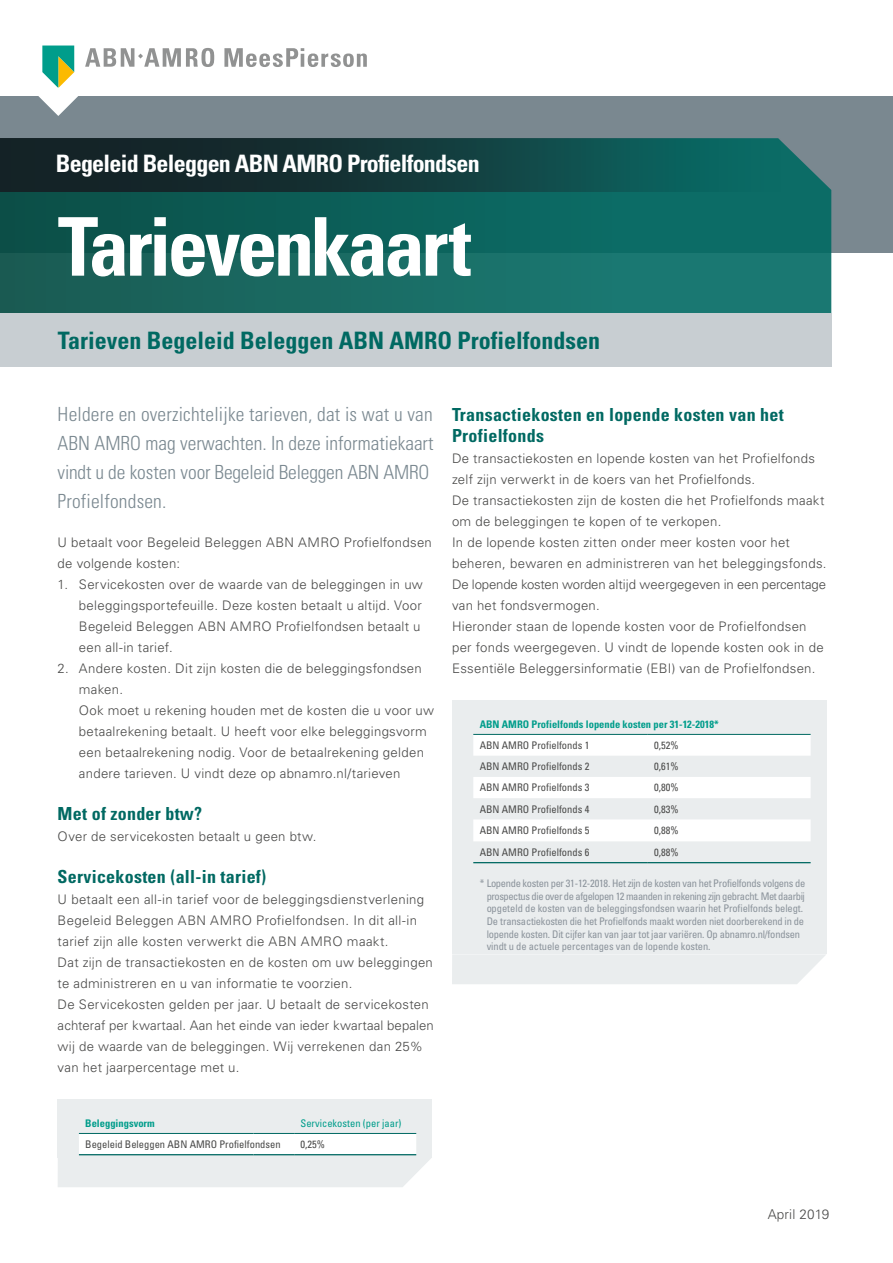
<style>
.page{position:relative;width:893px;height:1263px;background:#fff}
.page>*{position:absolute;margin:0;border:0;box-sizing:border-box;transform-origin:0 0}
.t1{font:700 condensed 81px "Univers LT Std";letter-spacing:-.045em;color:#fff}
.t2{font:700 condensed 24px "Univers LT Std";color:#006962}
.t3{font:700 condensed 24px "Univers LT Std";letter-spacing:-.03em;color:#fff}
.t4{font:300 condensed 19.5px/29.1px "Univers LT Std";color:#7a8890}
.t5{font:700 condensed 18px/21px "Univers LT Std";letter-spacing:.015em;color:#006962}
.t6{font:300 13.5px "Univers LT Std";letter-spacing:.01em;color:#494948}
.t7{font:300 13.2px/21px "Univers LT Std";letter-spacing:.02em;color:#494948}
.t8{font:condensed 10.5px/12.6px "Univers LT Std";letter-spacing:-.02em;color:#8b939b}
.t9{font:condensed 10.5px "Univers LT Std";color:#494948}
.t10{font:700 condensed 10.5px "Univers LT Std";color:#009d8b}
.t11{font:condensed 10.5px "Univers LT Std";color:#009d8b}
</style>
<div class="page">
<div style="left:0;top:96px;width:893px;height:157px;background:#7a8890"></div>
<svg style="left:0;top:140px;width:831px;height:173px;background:#146760"></svg>
<div style="left:0;top:138px;width:780px;height:54px;background:linear-gradient(to right,#17151b,#0c6762)"></div>
<div style="left:58px;top:1099px;width:374px;height:59px;background:#eaedee"></div>
<svg style="left:58px;top:1133px;width:373px;height:54px;background:#e8eeee"></svg>
<div style="left:452px;top:700px;width:374px;height:254px;background:#eaedee"></div>
<svg style="left:473px;top:735px;width:338px;height:106px"></svg>
<hr style="left:473px;top:862px;width:175px;height:1px;background:#006962">
<hr style="left:648px;top:862px;width:163px;height:1px;background:#006962">
<hr style="left:473px;top:734px;width:175px;height:1px;background:#006962">
<hr style="left:648px;top:734px;width:163px;height:1px;background:#006962">
<div style="left:452px;top:954px;width:374px;height:30px;background:#eaedee"></div>
<div style="left:0;top:313px;width:831px;height:54px;background:#c8ced2"></div>
<svg style="left:38px;top:46px;width:176px;height:70px"></svg>
<svg style="left:224px;top:48px;width:143px;height:19px"></svg>
<h2 class="t3" style="left:56px;top:149px;width:425px">Begeleid Beleggen ABN AMRO Profielfondsen</h2>
<h1 class="t1" style="left:58px;top:197px;width:415px">Tarievenkaart</h1>
<h2 class="t2" style="left:58px;top:326px;width:544px">Tarieven Begeleid Beleggen ABN AMRO Profielfondsen</h2>
<h3 class="t4" style="left:58px;top:399px;width:377px">Heldere en overzichtelijke tarieven, dat is wat u van ABN AMRO mag verwachten. In deze informatiekaart vindt u de kosten voor Begeleid Beleggen ABN AMRO Profielfondsen.</h3>
<p class="t7" style="left:58px;top:532px;width:376px">U betaalt voor Begeleid Beleggen ABN AMRO Profielfondsen de volgende kosten:</p>
<p class="t7" style="left:79px;top:574px;width:346px;text-indent:-21px">1. Servicekosten over de waarde van de beleggingen in uw beleggingsportefeuille. Deze kosten betaalt u altijd. Voor Begeleid Beleggen ABN AMRO Profielfondsen betaalt u een all-in tarief.</p>
<p class="t7" style="left:79px;top:658px;width:357px;text-indent:-21px">2. Andere kosten. Dit zijn kosten die de beleggingsfondsen maken.<br>Ook moet u rekening houden met de kosten die u voor uw betaalrekening betaalt. U heeft voor elke beleggingsvorm een betaalrekening nodig. Voor de betaalrekening gelden andere tarieven. U vindt deze op abnamro.nl/tarieven</p>
<h3 class="t5" style="left:58px;top:803px;width:146px">Met of zonder btw?</h3>
<p class="t7" style="left:58px;top:826px;width:260px">Over de servicekosten betaalt u geen btw.</p>
<h3 class="t5" style="left:58px;top:866px;width:210px">Servicekosten (all-in tarief)</h3>
<p class="t7" style="left:58px;top:889px;width:378px">U betaalt een all-in tarief voor de beleggingsdienstverlening Begeleid Beleggen ABN AMRO Profielfondsen. In dit all-in tarief zijn alle kosten verwerkt die ABN AMRO maakt.<br>Dat zijn de transactiekosten en de kosten om uw beleggingen te administreren en u van informatie te voorzien.<br>De Servicekosten gelden per jaar. U betaalt de servicekosten achteraf per kwartaal. Aan het einde van ieder kwartaal bepalen wij de waarde van de beleggingen. Wij verrekenen dan 25% van het jaarpercentage met u.</p>
<p class="t10" style="left:85px;top:1116px;width:71px">Beleggingsvorm</p>
<p class="t11" style="left:301px;top:1116px;width:102px">Servicekosten (per jaar)</p>
<p class="t9" style="left:85px;top:1137px;width:197px">Begeleid Beleggen ABN AMRO Profielfondsen</p>
<p class="t9" style="left:301px;top:1137px;width:26px">0,25%</p>
<h3 class="t5" style="left:452px;top:404px;width:333px">Transactiekosten en lopende kosten van het<br>Profielfonds</h3>
<p class="t7" style="left:452px;top:448px;width:376px">De transactiekosten en lopende kosten van het Profielfonds zelf zijn verwerkt in de koers van het Profielfonds.<br>De transactiekosten zijn de kosten die het Profielfonds maakt om de beleggingen te kopen of te verkopen.<br>In de lopende kosten zitten onder meer kosten voor het beheren, bewaren en administreren van het beleggingsfonds.<br>De lopende kosten worden altijd weergegeven in een percentage van het fondsvermogen.<br>Hieronder staan de lopende kosten voor de Profielfondsen per fonds weergegeven. U vindt de lopende kosten ook in de Essentiële Beleggersinformatie (EBI) van de Profielfondsen.</p>
<p class="t10" style="left:480px;top:717px;width:241px">ABN AMRO Profielfonds lopende kosten per 31-12-2018*</p>
<p class="t9" style="left:480px;top:738px;width:111px">ABN AMRO Profielfonds 1</p>
<p class="t9" style="left:654px;top:738px;width:26px">0,52%</p>
<p class="t9" style="left:480px;top:760px;width:111px">ABN AMRO Profielfonds 2</p>
<p class="t9" style="left:654px;top:760px;width:26px">0,61%</p>
<p class="t9" style="left:480px;top:781px;width:111px">ABN AMRO Profielfonds 3</p>
<p class="t9" style="left:654px;top:781px;width:26px">0,80%</p>
<p class="t9" style="left:480px;top:802px;width:111px">ABN AMRO Profielfonds 4</p>
<p class="t9" style="left:654px;top:802px;width:26px">0,83%</p>
<p class="t9" style="left:480px;top:824px;width:111px">ABN AMRO Profielfonds 5</p>
<p class="t9" style="left:654px;top:824px;width:26px">0,88%</p>
<p class="t9" style="left:480px;top:845px;width:111px">ABN AMRO Profielfonds 6</p>
<p class="t9" style="left:654px;top:845px;width:26px">0,88%</p>
<p class="t8" style="left:487px;top:877px;width:320px;text-indent:-7px">* Lopende kosten per 31-12-2018. Het zijn de kosten van het Profielfonds volgens de prospectus die over de afgelopen 12 maanden in rekening zijn gebracht. Met daarbij opgeteld de kosten van de beleggingsfondsen waarin het Profielfonds belegt.<br>De transactiekosten die het Profielfonds maakt worden niet doorberekend in de lopende kosten. Dit cijfer kan van jaar tot jaar variëren. Op abnamro.nl/fondsen vindt u de actuele percentages van de lopende kosten.</p>
<p class="t6" style="left:768px;top:1206px;width:63px">April 2019</p>
</div>
